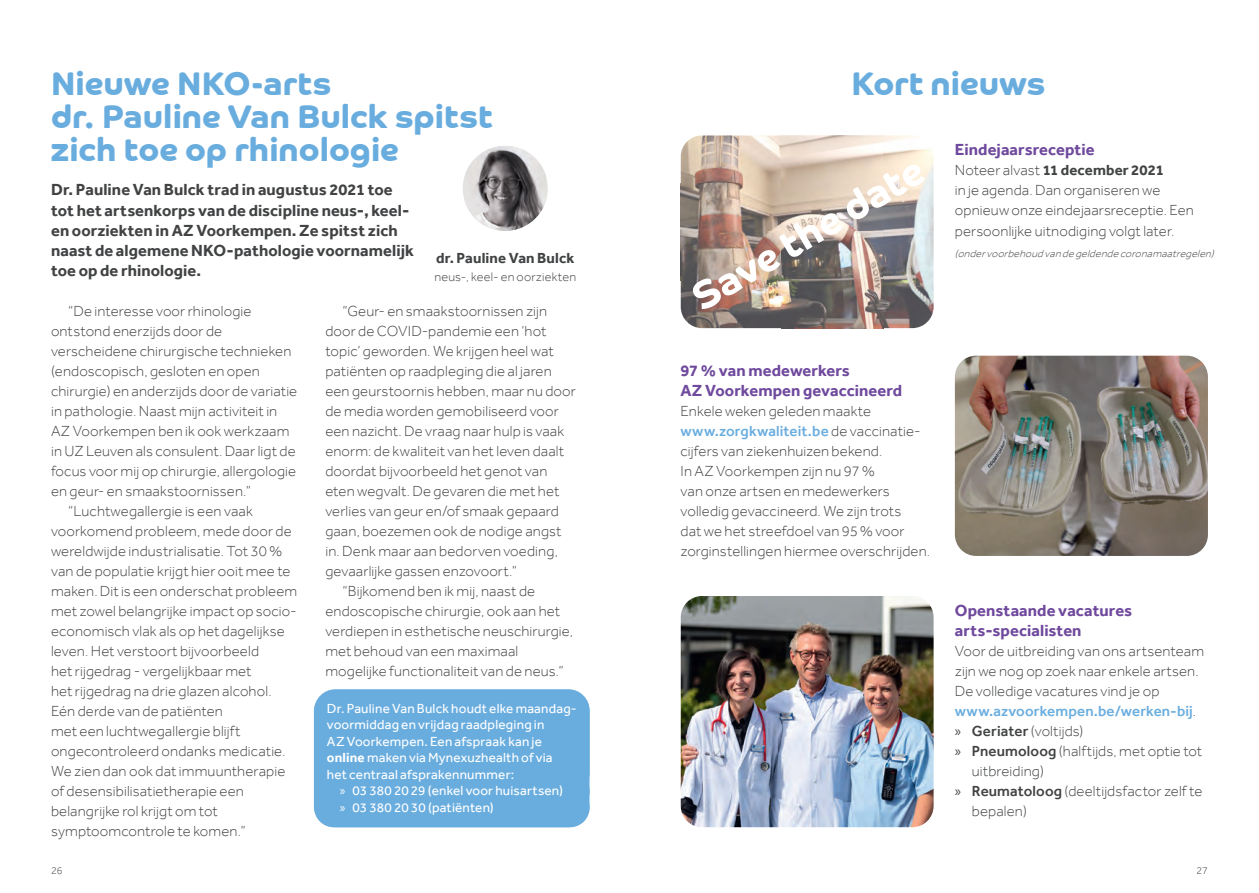
<style>
.page{position:relative;width:1259px;height:893px;background:#fff}
.page>*{position:absolute;margin:0;border:0;box-sizing:border-box;transform-origin:0 0}
.t1{font:700 39.15px "Co Headline";color:#fff}
.t2{font:700 33px/33px "Co Headline";letter-spacing:.005em;color:#69addf}
.t3{font:700 16.5px/20.1px "Effra";letter-spacing:.005em;color:#414243}
.t4{font:700 16.5px/20.1px "Effra";letter-spacing:.005em;color:#6f499d}
.t5{font:300 15px/20.1px "Effra";letter-spacing:.01em;color:#414243}
.t6{font:500 15px "Effra";letter-spacing:.01em;color:#69addf}
.t7{font:700 15px "Effra";letter-spacing:.01em;color:#414243}
.t8{font:13.5px/16.5px "Effra";letter-spacing:.015em;color:#fff}
.t9{font:300 12.75px "Effra";letter-spacing:.015em;color:#414243}
.t10{font:italic 300 10.5px "Effra";color:#414243}
.t11{font:300 10.5px "Effra";color:#414243}
.s1{font-weight:700}
.s2{font-family:"Myriad Pro"}
.s3{font-weight:500;color:#69addf}
.s4{font-weight:300;color:#414243}
.s5{font-family:"Myriad Pro";font-weight:400}
.s6{font-weight:500}
</style>
<div class="page">
<img style="left:465px;top:146px;width:81px;height:85px">
<img style="left:681px;top:135px;width:252px;height:193px">
<img style="left:681px;top:596px;width:252px;height:231px">
<img style="left:955px;top:356px;width:253px;height:200px">
<div style="left:314px;top:689px;width:275px;height:105px;background:#69addf;border-radius:21px"></div>
<div style="left:314px;top:772px;width:275px;height:39px;background:#69addf;border-radius:20px"></div>
<div style="left:314px;top:788px;width:275px;height:39px;background:#69addf;border-radius:20px"></div>
<h2 class="t2" style="left:51px;top:67px;width:443px">Nieuwe NKO-arts<br>dr. Pauline Van Bulck spitst zich toe op rhinologie</h2>
<p class="t3" style="left:51px;top:180px;width:364px">Dr. Pauline Van Bulck trad in augustus 2021 toe tot het artsenkorps van de discipline neus-, keel&shy;en oorziekten in AZ Voorkempen. Ze spitst zich naast de algemene NKO-pathologie voornamelijk toe op de rhinologie.</p>
<p class="t7" style="left:436px;top:248px;width:140px">dr. Pauline Van Bulck</p>
<p class="t9" style="left:434px;top:269px;width:143px">neus-, keel- en oorziekten</p>
<p class="t5" style="left:68px;top:301px;width:185px">“De interesse voor rhinologie</p>
<p class="t5" style="left:51px;top:321px;width:173px">ontstond enerzijds door de</p>
<p class="t5" style="left:51px;top:341px;width:242px">verscheidene chirurgische technieken</p>
<p class="t5" style="left:51px;top:361px;width:210px">(endoscopisch, gesloten en open</p>
<p class="t5" style="left:51px;top:381px;width:248px">chirurgie) en anderzijds door de variatie</p>
<p class="t5" style="left:51px;top:401px;width:228px">in pathologie. Naast mijn activiteit in</p>
<p class="t5" style="left:51px;top:421px;width:240px">AZ Voorkempen ben ik ook werkzaam</p>
<p class="t5" style="left:51px;top:441px;width:246px">in UZ Leuven als consulent. Daar ligt de</p>
<p class="t5" style="left:51px;top:461px;width:247px">focus voor mij op chirurgie, allergologie</p>
<p class="t5" style="left:51px;top:481px;width:201px">en geur- en smaakstoornissen.”</p>
<p class="t5" style="left:68px;top:501px;width:186px">“Luchtwegallergie is een vaak</p>
<p class="t5" style="left:51px;top:521px;width:242px">voorkomend probleem, mede door de</p>
<p class="t5" style="left:51px;top:541px;width:232px">wereldwijde industrialisatie. Tot 30 %</p>
<p class="t5" style="left:51px;top:561px;width:241px">van de populatie krijgt hier ooit mee te</p>
<p class="t5" style="left:51px;top:581px;width:248px">maken. Dit is een onderschat probleem</p>
<p class="t5" style="left:51px;top:601px;width:247px">met zowel belangrijke impact op socio-</p>
<p class="t5" style="left:51px;top:621px;width:235px">economisch vlak als op het dagelijkse</p>
<p class="t5" style="left:51px;top:641px;width:209px">leven. Het verstoort bijvoorbeeld</p>
<p class="t5" style="left:51px;top:661px;width:202px">het rijgedrag - vergelijkbaar met</p>
<p class="t5" style="left:51px;top:681px;width:222px">het rijgedrag na drie glazen alcohol.</p>
<p class="t5" style="left:51px;top:701px;width:173px">Eén derde van de patiënten</p>
<p class="t5" style="left:51px;top:721px;width:191px">met een luchtwegallergie blijft</p>
<p class="t5" style="left:51px;top:741px;width:236px">ongecontroleerd ondanks medicatie.</p>
<p class="t5" style="left:51px;top:761px;width:236px">We zien dan ook dat immuuntherapie</p>
<p class="t5" style="left:51px;top:781px;width:194px">of desensibilisatietherapie een</p>
<p class="t5" style="left:51px;top:801px;width:168px">belangrijke rol krijgt om tot</p>
<p class="t5" style="left:51px;top:821px;width:196px">symptoomcontrole te komen.”</p>
<p class="t5" style="left:342px;top:301px;width:206px">“Geur- en smaakstoornissen zijn</p>
<p class="t5" style="left:325px;top:321px;width:222px">door de COVID-pandemie een ‘hot</p>
<p class="t5" style="left:325px;top:341px;width:230px">topic’ geworden. We krijgen heel wat</p>
<p class="t5" style="left:325px;top:361px;width:228px">patiënten op raadpleging die al jaren</p>
<p class="t5" style="left:325px;top:381px;width:252px">een geurstoornis hebben, maar nu door</p>
<p class="t5" style="left:325px;top:401px;width:235px">de media worden gemobiliseerd voor</p>
<p class="t5" style="left:325px;top:421px;width:240px">een nazicht. De vraag naar hulp is vaak</p>
<p class="t5" style="left:325px;top:441px;width:240px">enorm: de kwaliteit van het leven daalt</p>
<p class="t5" style="left:325px;top:461px;width:224px">doordat bijvoorbeeld het genot van</p>
<p class="t5" style="left:325px;top:481px;width:235px">eten wegvalt. De gevaren die met het</p>
<p class="t5" style="left:325px;top:501px;width:235px">verlies van geur en/of smaak gepaard</p>
<p class="t5" style="left:325px;top:521px;width:238px">gaan, boezemen ook de nodige angst</p>
<p class="t5" style="left:325px;top:541px;width:234px">in. Denk maar aan bedorven voeding,</p>
<p class="t5" style="left:325px;top:561px;width:193px">gevaarlijke gassen enzovoort.”</p>
<p class="t5" style="left:342px;top:581px;width:194px">“Bijkomend ben ik mij, naast de</p>
<p class="t5" style="left:325px;top:601px;width:236px">endoscopische chirurgie, ook aan het</p>
<p class="t5" style="left:325px;top:621px;width:249px">verdiepen in esthetische neuschirurgie,</p>
<p class="t5" style="left:325px;top:641px;width:194px">met behoud van een maximaal</p>
<p class="t5" style="left:325px;top:661px;width:240px">mogelijke functionaliteit van de neus.”</p>
<p class="t8" style="left:327px;top:700px;width:251px">Dr. Pauline Van Bulck houdt elke maandag&shy;voormiddag en vrijdag raadpleging in<br>AZ Voorkempen. Een afspraak kan je <span class="s1">online</span> maken via Mynexuzhealth of via<br>het centraal afsprakennummer:</p>
<p class="t8" style="left:340px;top:782px;width:225px"><span class="s2">»</span> 03 380 20 29 (enkel voor huisartsen) <span class="s2">»</span> 03 380 20 30 (patiënten)</p>
<h2 class="t2" style="left:851px;top:67px;width:195px">Kort nieuws</h2>
<h1 class="t1" style="left:684px;top:282px;width:263px;rotate:-31deg">Save the date</h1>
<p class="t4" style="left:680px;top:360px;width:223px">97 % van medewerkers<br>AZ Voorkempen gevaccineerd</p>
<p class="t5" style="left:680px;top:401px;width:251px">Enkele weken geleden maakte <span class="s3">www.zorgkwaliteit.be</span> de vaccinatie&shy;cijfers van ziekenhuizen bekend.<br>In AZ Voorkempen zijn nu 97 %<br>van onze artsen en medewerkers volledig gevaccineerd. We zijn trots<br>dat we het streefdoel van 95 % voor zorginstellingen hiermee overschrijden.</p>
<p class="t4" style="left:955px;top:140px;width:141px">Eindejaarsreceptie</p>
<p class="t5" style="left:955px;top:160px;width:240px">Noteer alvast <span class="s1">11 december 2021<br></span>in je agenda. Dan organiseren we opnieuw onze eindejaarsreceptie. Een persoonlijke uitnodiging volgt later.</p>
<p class="t10" style="left:955px;top:247px;width:264px">(ondervoorbehoudvandegeldendecoronamaatregelen)</p>
<p class="t4" style="left:955px;top:600px;width:179px">Openstaande vacatures arts-specialisten</p>
<p class="t5" style="left:955px;top:641px;width:251px">Voor de uitbreiding van ons artsenteam</p>
<p class="t5" style="left:955px;top:661px;width:245px">zijn we nog op zoek naar enkele artsen.</p>
<p class="t5" style="left:955px;top:681px;width:206px">De volledige vacatures vind je op</p>
<p class="t6" style="left:955px;top:702px;width:243px">www.azvoorkempen.be/werken-bij<span class="s4">.</span></p>
<p class="t5" style="left:955px;top:721px;width:130px"><span class="s5">»</span> <span class="s6">Geriater</span> (voltijds)</p>
<p class="t5" style="left:955px;top:741px;width:249px"><span class="s5">»</span> <span class="s6">Pneumoloog</span> (halftijds, met optie tot</p>
<p class="t5" style="left:972px;top:761px;width:74px">uitbreiding)</p>
<p class="t5" style="left:955px;top:781px;width:249px"><span class="s5">»</span> <span class="s6">Reumatoloog</span> (deeltijdsfactor zelf te</p>
<p class="t5" style="left:972px;top:801px;width:57px">bepalen)</p>
<p class="t11" style="left:51px;top:865px;width:13px">26</p>
<p class="t11" style="left:1196px;top:865px;width:13px">27</p>
</div>
